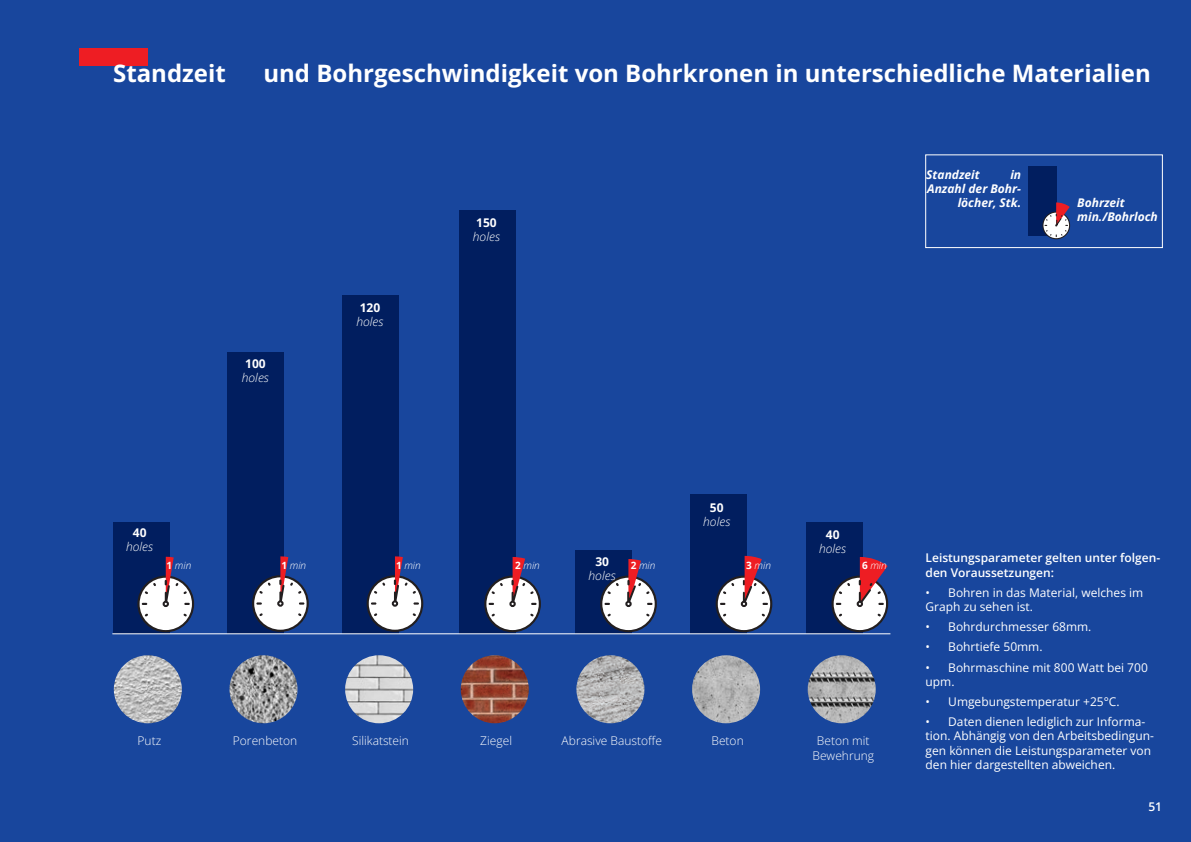
<style>
.page{position:relative;width:1191px;height:842px;background:#18469d}
.page>*{position:absolute;margin:0;border:0;box-sizing:border-box;transform-origin:0 0}
.t1{font:700 24px "Open Sans";color:#fff}
.t2{font:12px/14.4px "Open Sans";color:#fff}
.t3{font:300 12px/14.4px "Open Sans";color:#fff;text-align:center}
.t4{font:600 12px/14.4px "Open Sans";color:#fff}
.t5{font:italic 700 12px/14px "Open Sans";color:#fff}
.t6{font:italic 300 12px "Open Sans";color:#fff}
.t7{font:700 12px "Open Sans";color:#fff}
.t8{font:italic 300 10px "Open Sans";color:#fff}
.s1{font-weight:700;font-style:normal}
</style>
<div class="page">
<div style="left:79px;top:48px;width:68px;height:17px;background:#ee1d23"></div>
<div style="left:806px;top:522px;width:57px;height:112px;background:#011e5f"></div>
<div style="left:690px;top:494px;width:57px;height:140px;background:#011e5f"></div>
<div style="left:113px;top:522px;width:57px;height:112px;background:#011e5f"></div>
<div style="left:459px;top:211px;width:57px;height:423px;background:#011e5f"></div>
<div style="left:575px;top:551px;width:56px;height:83px;background:#011e5f"></div>
<svg style="left:831px;top:575px;width:57px;height:57px"></svg>
<div style="left:833px;top:578px;width:53px;height:52px;background:#fff;border-radius:50%"></div>
<svg style="left:715px;top:575px;width:57px;height:57px"></svg>
<div style="left:718px;top:578px;width:52px;height:52px;background:#fff;border-radius:50%"></div>
<svg style="left:484px;top:575px;width:57px;height:57px"></svg>
<div style="left:486px;top:578px;width:53px;height:52px;background:#fff;border-radius:50%"></div>
<svg style="left:491px;top:613px;width:4px;height:4px"></svg>
<svg style="left:491px;top:583px;width:12px;height:11px"></svg>
<svg style="left:488px;top:603px;width:6px;height:2px"></svg>
<svg style="left:600px;top:575px;width:57px;height:57px"></svg>
<div style="left:602px;top:578px;width:52px;height:52px;background:#fff;border-radius:50%"></div>
<svg style="left:607px;top:583px;width:12px;height:11px"></svg>
<svg style="left:604px;top:603px;width:6px;height:2px"></svg>
<svg style="left:723px;top:583px;width:11px;height:11px"></svg>
<svg style="left:877px;top:613px;width:4px;height:4px"></svg>
<svg style="left:838px;top:583px;width:12px;height:11px"></svg>
<svg style="left:137px;top:575px;width:57px;height:57px"></svg>
<div style="left:140px;top:578px;width:52px;height:52px;background:#fff;border-radius:50%"></div>
<svg style="left:183px;top:613px;width:4px;height:4px"></svg>
<svg style="left:145px;top:583px;width:11px;height:11px"></svg>
<svg style="left:163px;top:557px;width:27px;height:50px"></svg>
<div style="left:1028px;top:166px;width:28px;height:70px;background:#011e5f"></div>
<div style="left:925px;top:155px;width:237px;height:93px;border:1px solid #fff"></div>
<svg style="left:1042px;top:212px;width:28px;height:27px"></svg>
<svg style="left:1043px;top:213px;width:26px;height:25px"></svg>
<svg style="left:1044px;top:202px;width:25px;height:35px"></svg>
<svg style="left:741px;top:556px;width:27px;height:51px"></svg>
<svg style="left:857px;top:557px;width:30px;height:50px"></svg>
<div style="left:856px;top:601px;width:7px;height:6px;border:2px solid #231f20;border-radius:50%"></div>
<div style="left:509px;top:601px;width:7px;height:6px;border:2px solid #231f20;border-radius:50%"></div>
<svg style="left:510px;top:557px;width:26px;height:49px"></svg>
<div style="left:342px;top:295px;width:57px;height:338px;background:#011e5f"></div>
<div style="left:227px;top:352px;width:57px;height:281px;background:#011e5f"></div>
<hr style="left:112px;top:633px;width:778px;height:1px;background:#fff">
<svg style="left:366px;top:575px;width:57px;height:57px"></svg>
<div style="left:369px;top:577px;width:52px;height:53px;background:#fff;border-radius:50%"></div>
<svg style="left:374px;top:582px;width:11px;height:12px"></svg>
<svg style="left:371px;top:602px;width:5px;height:3px"></svg>
<div style="left:392px;top:600px;width:6px;height:7px;border:2px solid #231f20;border-radius:50%"></div>
<svg style="left:393px;top:556px;width:26px;height:50px"></svg>
<svg style="left:252px;top:575px;width:57px;height:57px"></svg>
<div style="left:254px;top:577px;width:52px;height:53px;background:#fff;border-radius:50%"></div>
<svg style="left:259px;top:582px;width:12px;height:12px"></svg>
<svg style="left:256px;top:602px;width:6px;height:3px"></svg>
<div style="left:277px;top:600px;width:6px;height:7px;border:2px solid #231f20;border-radius:50%"></div>
<svg style="left:278px;top:556px;width:26px;height:50px"></svg>
<svg style="left:625px;top:559px;width:27px;height:48px"></svg>
<img style="left:461px;top:655px;width:68px;height:68px;border-radius:34px">
<img style="left:692px;top:655px;width:68px;height:68px;border-radius:34px">
<img style="left:807px;top:655px;width:68px;height:68px;border-radius:34px">
<img style="left:114px;top:655px;width:68px;height:68px;border-radius:34px">
<img style="left:229px;top:655px;width:68px;height:68px;border-radius:34px">
<img style="left:345px;top:655px;width:68px;height:68px;border-radius:34px">
<img style="left:576px;top:655px;width:68px;height:68px;border-radius:34px">
<h1 class="t1" style="left:113px;top:57px;width:114px">Standzeit</h1>
<h1 class="t1" style="left:263px;top:57px;width:889px">und Bohrgeschwindigkeit von Bohrkronen in unterschiedliche Materialien</h1>
<p class="t7" style="left:245px;top:355px;width:22px">100</p>
<p class="t6" style="left:242px;top:369px;width:29px">holes</p>
<p class="t7" style="left:360px;top:299px;width:22px">120</p>
<p class="t6" style="left:356px;top:313px;width:29px">holes</p>
<p class="t7" style="left:476px;top:214px;width:22px">150</p>
<p class="t6" style="left:473px;top:228px;width:29px">holes</p>
<p class="t7" style="left:710px;top:499px;width:15px">50</p>
<p class="t6" style="left:703px;top:513px;width:29px">holes</p>
<p class="t5" style="left:927px;top:167px;width:95px;text-align:right">in<br>Anzahl der Bohr&shy;löcher, Stk.</p>
<p class="t5" style="left:926px;top:167px;width:55px">Standzeit</p>
<p class="t5" style="left:1077px;top:195px;width:82px">Bohrzeit min./Bohrloch</p>
<p class="t7" style="left:133px;top:525px;width:15px">40</p>
<p class="t6" style="left:126px;top:539px;width:29px">holes</p>
<p class="t7" style="left:825px;top:526px;width:15px">40</p>
<p class="t6" style="left:819px;top:540px;width:29px">holes</p>
<p class="t8" style="left:515px;top:558px;width:26px"><span class="s1">2</span> min</p>
<p class="t8" style="left:630px;top:558px;width:26px"><span class="s1">2</span> min</p>
<p class="t8" style="left:746px;top:558px;width:26px"><span class="s1">3</span> min</p>
<p class="t8" style="left:862px;top:558px;width:26px"><span class="s1">6</span> min</p>
<p class="t4" style="left:925px;top:551px;width:236px">Leistungsparameter gelten unter folgen&shy;den Voraussetzungen:</p>
<p class="t2" style="left:925px;top:585px;width:219px">• Bohren in das Material, welches im<br>Graph zu sehen ist.</p>
<p class="t2" style="left:925px;top:619px;width:167px">• Bohrdurchmesser 68mm.</p>
<p class="t2" style="left:925px;top:639px;width:118px">• Bohrtiefe 50mm.</p>
<p class="t2" style="left:925px;top:660px;width:224px">• Bohrmaschine mit 800 Watt bei 700 upm.</p>
<p class="t2" style="left:925px;top:694px;width:195px">• Umgebungstemperatur +25°C.</p>
<p class="t2" style="left:925px;top:714px;width:230px">• Daten dienen lediglich zur Informa&shy;tion. Abhängig von den Arbeitsbedingun&shy;gen können die Leistungsparameter von den hier dargestellten abweichen.</p>
<p class="t7" style="left:595px;top:553px;width:15px">30</p>
<p class="t6" style="left:588px;top:567px;width:29px">holes</p>
<p class="t8" style="left:166px;top:558px;width:26px"><span class="s1">1</span> min</p>
<p class="t8" style="left:281px;top:558px;width:26px"><span class="s1">1</span> min</p>
<p class="t8" style="left:396px;top:558px;width:26px"><span class="s1">1</span> min</p>
<p class="t3" style="left:138px;top:733px;width:25px">Putz</p>
<p class="t3" style="left:233px;top:733px;width:66px">Porenbeton</p>
<p class="t3" style="left:352px;top:733px;width:58px">Silikatstein</p>
<p class="t3" style="left:480px;top:733px;width:33px">Ziegel</p>
<p class="t3" style="left:561px;top:733px;width:102px">Abrasive Baustoffe</p>
<p class="t3" style="left:711px;top:733px;width:34px">Beton</p>
<p class="t3" style="left:812px;top:733px;width:63px">Beton mit<br>Bewehrung</p>
<p class="t4" style="left:1148px;top:799px;width:15px">51</p>
</div>
